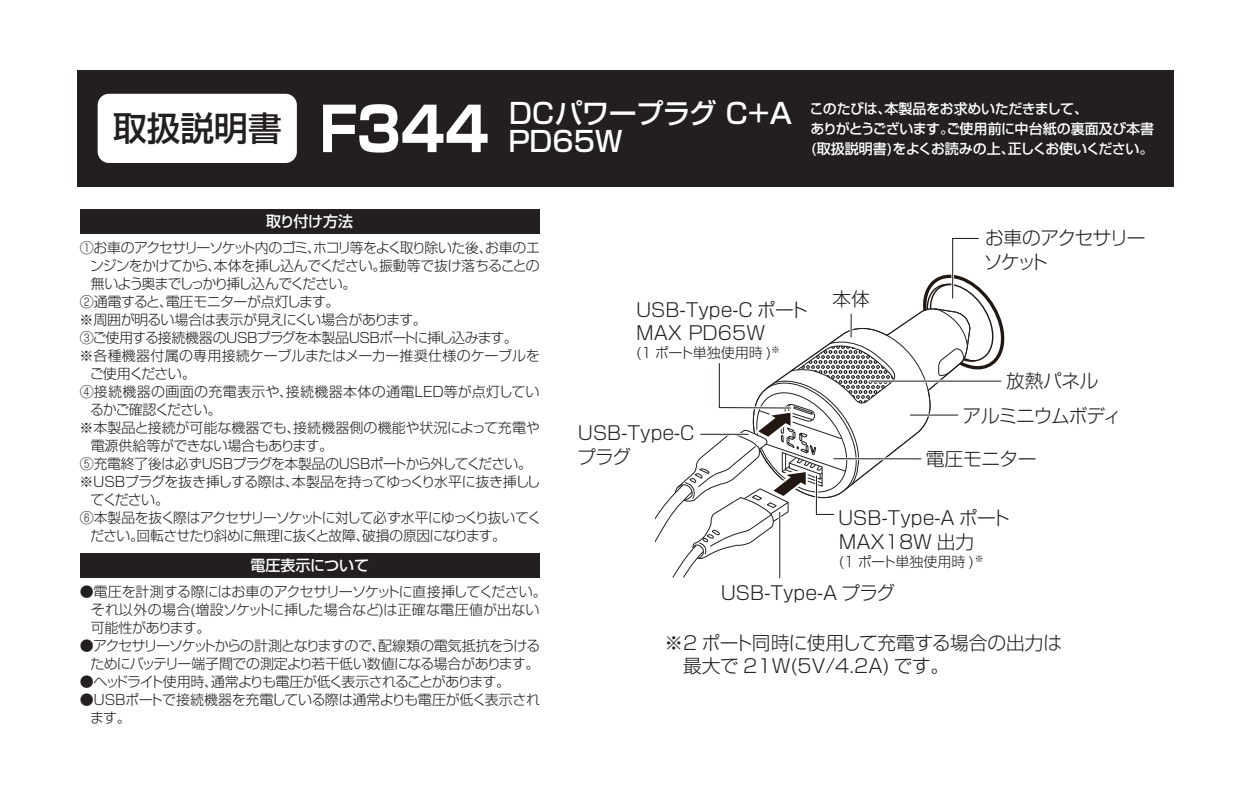
<style>
.page{position:relative;width:1252px;height:796px;background:#fff}
.page>*{position:absolute;margin:0;border:0;box-sizing:border-box;transform-origin:0 0}
.t1{font:500 33.6px "Shin Go Pro";color:#231f20}
.t2{font:300 18.8px/23.4px "Shin Go Pro";color:#231f20}
.t3{font:300 18.8px/34.4px "Shin Go Pro";letter-spacing:-.05em;color:#231f20}
.t4{font:300 18.8px/23.4px "Shin Go Pro";letter-spacing:-.085em;color:#231f20}
.t5{font:500 15px "Shin Go Pro";letter-spacing:-.01em;color:#fff}
.t6{font:300 14px/18px "Shin Go Pro";letter-spacing:-.035em;color:#231f20}
.t7{font:300 14px/18px "Shin Go Pro";letter-spacing:-.06em;color:#231f20;text-align:right}
.t8{font:500 14px/20px "Shin Go Pro";letter-spacing:-.025em;color:#fff}
.t9{font:300 14px "Shin Go Pro";letter-spacing:-.08em;color:#231f20}
.t10{font:300 14px "Shin Go Pro";letter-spacing:-.055em;color:#231f20}
.t11{font:300 14px "Shin Go Pro";letter-spacing:.025em;color:#231f20}
.t12{font:300 14px "Shin Go Pro";letter-spacing:-.005em;color:#231f20}
.t13{font:300 14px "Shin Go Pro";letter-spacing:.01em;color:#231f20}
.t14{font:300 14px "Shin Go Pro";color:#231f20}
.t15{font:300 14px "Shin Go Pro";letter-spacing:-.115em;color:#231f20}
.t16{font:300 14px "Shin Go Pro";letter-spacing:-.075em;color:#231f20}
.t17{font:300 8.8px "Shin Go Pro";color:#231f20}
.s1{font-size:28px}
.s2{font-weight:700;font-size:60.2px;color:#fff}
</style>
<div class="page">
<div style="left:80px;top:209px;width:459px;height:24px;background:#231f20"></div>
<div style="left:80px;top:553px;width:459px;height:24px;background:#231f20"></div>
<div style="left:78px;top:70px;width:1095px;height:117px;background:#231f20"></div>
<div style="left:98px;top:94px;width:199px;height:69px;background:#fff;border-radius:11px"></div>
<svg style="left:655px;top:237px;width:350px;height:341px"></svg>
<hr style="left:833px;top:457px;width:87px;height:3px;background:#fff">
<hr style="left:833px;top:458px;width:87px;height:1px;background:#211814">
<p class="t8" style="left:810px;top:97px;width:345px;text-indent:-301px"><span class="s1">DCパワープラグ C+A</span> このたびは、本製品をお求めいただきまして、<br>ありがとうございます。ご使用前に中台紙の裏面及び本書</p>
<h1 class="t1" style="left:113px;top:101px;width:511px">取扱説明書 <span class="s2">F344</span> <sub>PD65W</sub></h1>
<p class="t8" style="left:810px;top:137px;width:344px">(取扱説明書)をよくお読みの上、正しくお使いください。</p>
<p class="t5" style="left:266px;top:209px;width:88px">取り付け方法</p>
<p class="t9" style="left:80px;top:236px;width:461px">①お車のアクセサリーソケット内のゴミ、ホコリ等をよく取り除いた後、お車のエ</p>
<p class="t6" style="left:90px;top:255px;width:451px">ンジンをかけてから、本体を挿し込んでください。振動等で抜け落ちることの</p>
<p class="t15" style="left:91px;top:272px;width:267px">無いよう奥までしっかり挿し込んでください。</p>
<p class="t6" style="left:80px;top:291px;width:261px">②通電すると、電圧モニターが点灯します。</p>
<p class="t6" style="left:80px;top:309px;width:348px">※周囲が明るい場合は表示が見えにくい場合があります。</p>
<p class="t10" style="left:80px;top:326px;width:439px">③ご使用する接続機器のUSBプラグを本製品USBポートに挿し込みます。</p>
<p class="t13" style="left:80px;top:344px;width:462px">※各種機器付属の専用接続ケーブルまたはメーカー推奨仕様のケーブルを</p>
<p class="t7" style="left:90px;top:363px;width:107px">ご使用ください。</p>
<p class="t11" style="left:80px;top:380px;width:461px">④接続機器の画面の充電表示や、接続機器本体の通電LED等が点灯してい</p>
<p class="t16" style="left:90px;top:398px;width:133px">るかご確認ください。</p>
<p class="t12" style="left:80px;top:416px;width:461px">※本製品と接続が可能な機器でも、接続機器側の機能や状況によって充電や</p>
<p class="t6" style="left:91px;top:435px;width:244px">電源供給等ができない場合もあります。</p>
<p class="t6" style="left:80px;top:453px;width:453px">⑤充電終了後は必ずUSBプラグを本製品のUSBポートから外してください。</p>
<p class="t6" style="left:80px;top:471px;width:462px">※USBプラグを抜き挿しする際は、本製品を持ってゆっくり水平に抜き挿しし</p>
<p class="t6" style="left:90px;top:489px;width:80px">てください。</p>
<p class="t7" style="left:80px;top:507px;width:463px">⑥本製品を抜く際はアクセサリーソケットに対して必ず水平にゆっくり抜いてく</p>
<p class="t6" style="left:90px;top:525px;width:417px">ださい。回転させたり斜めに無理に抜くと故障、破損の原因になります。</p>
<p class="t5" style="left:250px;top:553px;width:120px">電圧表示について</p>
<p class="t6" style="left:91px;top:581px;width:457px;text-indent:-11px">●電圧を計測する際にはお車のアクセサリーソケットに直接挿してください。それ以外の場合(増設ソケットに挿した場合など)は正確な電圧値が出ない可能性があります。</p>
<p class="t7" style="left:80px;top:635px;width:462px">●アクセサリーソケットからの計測となりますので、配線類の電気抵抗をうけるためにバッテリー端子間での測定より若干低い数値になる場合があります。</p>
<p class="t9" style="left:80px;top:670px;width:432px">●ヘッドライト使用時、通常よりも電圧が低く表示されることがあります。</p>
<p class="t6" style="left:90px;top:689px;width:451px;text-indent:-10px">●USBポートで接続機器を充電している際は通常よりも電圧が低く表示されます。</p>
<h2 class="t2" style="left:636px;top:295px;width:174px">USB-Type-C ポート<br>MAX PD65W</h2>
<p class="t14" style="left:636px;top:341px;width:145px">(1 ポート単独使用時 )<sup>※</sup></p>
<h2 class="t2" style="left:577px;top:419px;width:119px">USB-Type-Cプラグ</h2>
<h2 class="t2" style="left:832px;top:285px;width:39px">本体</h2>
<h2 class="t4" style="left:983px;top:224px;width:163px">お車のアクセサリーソケット</h2>
<h2 class="t3" style="left:962px;top:361px;width:160px;text-indent:44px">放熱パネルアルミニウムボディ</h2>
<h2 class="t2" style="left:925px;top:444px;width:112px">電圧モニター</h2>
<h2 class="t2" style="left:837px;top:503px;width:174px">USB-Type-A ポート</h2>
<h2 class="t2" style="left:838px;top:528px;width:137px">MAX18W 出力</h2>
<p class="t14" style="left:838px;top:550px;width:137px">(1 ポート単独使用時 )</p>
<p class="t17" style="left:974px;top:551px;width:10px">※</p>
<h2 class="t2" style="left:720px;top:578px;width:176px">USB-Type-A プラグ</h2>
<h2 class="t2" style="left:664px;top:628px;width:399px">※2 ポート同時に使用して充電する場合の出力は　最大で 21W(5V/4.2A) です。</h2>
</div>
